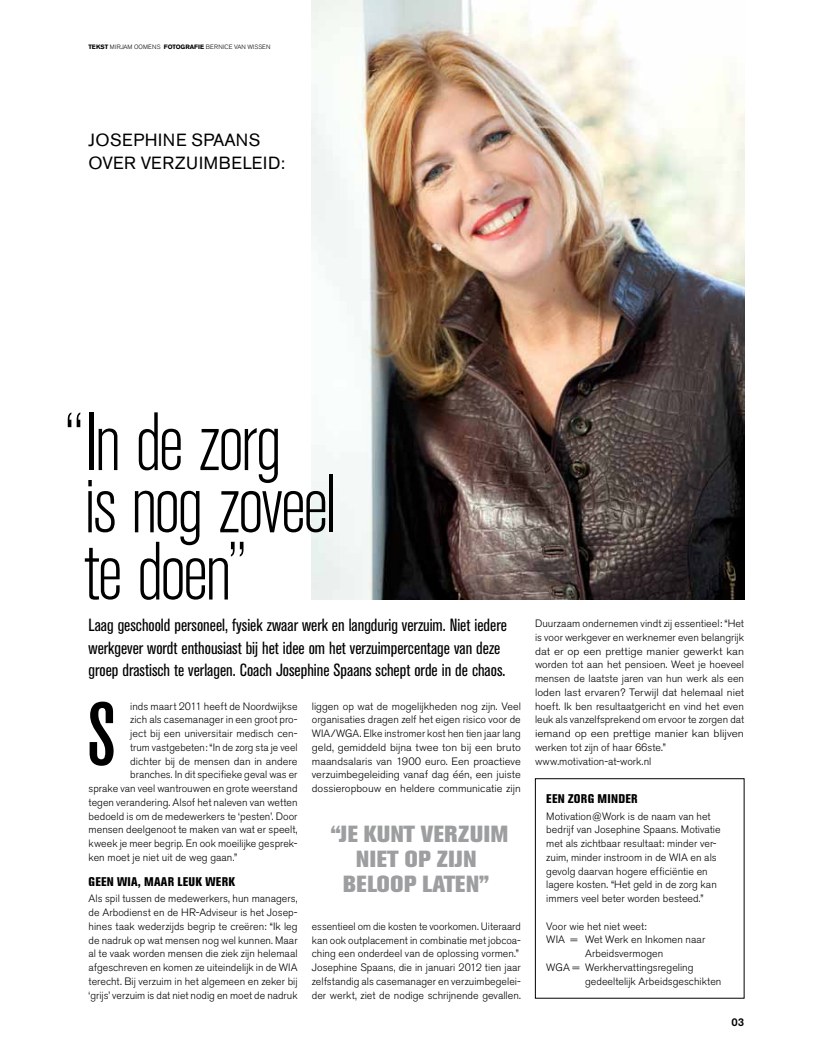
<style>
.page{position:relative;width:815px;height:1053px;background:#fff}
.page>*{position:absolute;margin:0;border:0;box-sizing:border-box;transform-origin:0 0}
.t1{font:87.5px "Akzidenz Grotesk BQ Md Cnd Alt";color:#000}
.t2{font:300 condensed 81.75px/64.6px "Akzidenz Grotesk BE";letter-spacing:-.04em;color:#000}
.t3{font:800 23.12px/25px "Akzidenz Grotesk BE";letter-spacing:.03em;color:#9c9e9f;text-align:center}
.t4{font:condensed 17.5px/22.5px "Akzidenz Grotesk BE";color:#000}
.t5{font:17.5px/23.8px "Akzidenz Grotesk BE";letter-spacing:.04em;color:#000}
.t6{font:800 condensed 12.5px "Akzidenz Grotesk BE";letter-spacing:.02em;color:#000}
.t7{font:500 11.25px "Akzidenz Grotesk BE";color:#000}
.t8{font:300 10.62px/13.8px "Akzidenz Grotesk BE";color:#000}
.t9{font:300 6.25px "Akzidenz Grotesk BE";color:#000}
.t10{font:700 6.25px "Akzidenz Grotesk BE";letter-spacing:-.01em;color:#000}
.s1{font-weight:700}
.s2{font-weight:300}
</style>
<div class="page">
<img style="left:312px;top:0;width:432px;height:599px">
<div style="left:535px;top:778px;width:209px;height:220px;border:1px solid #000"></div>
<p class="t9" style="left:88px;top:44px;width:31px"><span class="s1">TEKST</span> Mirjam</p>
<p class="t9" style="left:134px;top:44px;width:10px">Oomens</p>
<p class="t10" style="left:164px;top:43px;width:51px">FOTOGRAFIE <span class="s2">Berni</span></p>
<p class="t9" style="left:225px;top:44px;width:15px">ce van</p>
<p class="t9" style="left:248px;top:44px;width:10px">Wissen</p>
<h3 class="t5" style="left:89px;top:127px;width:198px">JOSEPHINE SPAANS<br>OVER VERZUIMBELEID:</h3>
<h2 class="t2" style="left:64px;top:412px;width:274px">“ In de zorg<br>is nog zoveel te doen”</h2>
<h3 class="t4" style="left:89px;top:614px;width:420px">Laag geschoold personeel, fysiek zwaar werk en langdurig verzuim. Niet iedere werkgever wordt enthousiast bij het idee om het verzuimpercentage van deze groep drastisch te verlagen. Coach Josephine Spaans schept orde in de chaos.</h3>
<h1 class="t1" style="left:87px;top:684px;width:31px">S</h1>
<p class="t8" style="left:130px;top:699px;width:169px">inds maart 2011 heeft de Noordwijkse</p>
<p class="t8" style="left:130px;top:713px;width:169px">zich als casemanager in een groot pro-</p>
<p class="t8" style="left:130px;top:726px;width:169px">ject bij een universitair medisch cen-</p>
<p class="t8" style="left:130px;top:740px;width:169px">trum vastgebeten: “In de zorg sta je veel</p>
<p class="t8" style="left:130px;top:754px;width:169px">dichter bij de mensen dan in andere</p>
<p class="t8" style="left:130px;top:768px;width:169px">branches. In dit specifieke geval was er</p>
<p class="t8" style="left:89px;top:781px;width:211px">sprake van veel wantrouwen en grote weerstand</p>
<p class="t8" style="left:89px;top:795px;width:211px">tegen verandering. Alsof het naleven van wetten</p>
<p class="t8" style="left:89px;top:809px;width:211px">bedoeld is om de medewerkers te ‘pesten’. Door</p>
<p class="t8" style="left:89px;top:823px;width:211px">mensen deelgenoot te maken van wat er speelt,</p>
<p class="t8" style="left:89px;top:836px;width:211px">kweek je meer begrip. En ook moeilijke gesprek-</p>
<p class="t8" style="left:89px;top:850px;width:150px">ken moet je niet uit de weg gaan.”</p>
<p class="t6" style="left:89px;top:874px;width:148px">GEEN WIA, MAAR LEUK WERK</p>
<p class="t8" style="left:89px;top:891px;width:211px;text-align:justify">Als spil tussen de medewerkers, hun managers, de Arbodienst en de HR-Adviseur is het Josep&shy;hines taak wederzijds begrip te creëren: “Ik leg de nadruk op wat mensen nog wel kunnen. Maar al te vaak worden mensen die ziek zijn helemaal afgeschreven en komen ze uiteindelijk in de WIA terecht. Bij verzuim in het algemeen en zeker bij ‘grijs’ verzuim is dat niet nodig en moet de nadruk</p>
<p class="t8" style="left:312px;top:699px;width:211px;text-align:justify">liggen op wat de mogelijkheden nog zijn. Veel organisaties dragen zelf het eigen risico voor de WIA/WGA. Elke instromer kost hen tien jaar lang geld, gemiddeld bijna twee ton bij een bruto maandsalaris van 1900 euro. Een proactieve verzuimbegeleiding vanaf dag één, een juiste dossieropbouw en heldere communicatie zijn</p>
<h3 class="t3" style="left:331px;top:821px;width:179px">“JE KUNT VERZUIM<br>NIET OP ZIJN<br>BELOOP LATEN”</h3>
<p class="t8" style="left:312px;top:919px;width:211px">essentieel om die kosten te voorkomen. Uiteraard kan ook outplacement in combinatie met jobcoa&shy;ching een onderdeel van de oplossing vormen.” Josephine Spaans, die in januari 2012 tien jaar zelfstandig als casemanager en verzuimbegelei&shy;der werkt, ziet de nodige schrijnende gevallen.</p>
<p class="t8" style="left:535px;top:616px;width:211px">Duurzaam ondernemen vindt zij essentieel: “Het is voor werkgever en werknemer even belangrijk dat er op een prettige manier gewerkt kan worden tot aan het pensioen. Weet je hoeveel mensen de laatste jaren van hun werk als een loden last ervaren? Terwijl dat helemaal niet hoeft. Ik ben resultaatgericht en vind het even leuk als vanzelfsprekend om ervoor te zorgen dat iemand op een prettige manier kan blijven werken tot zijn of haar 66ste.” www.motivation-at-work.nl</p>
<p class="t6" style="left:546px;top:791px;width:93px">EEN ZORG MINDER</p>
<p class="t8" style="left:546px;top:809px;width:176px">Motivation@Work is de naam van het bedrijf van Josephine Spaans. Motivatie met als zichtbaar resultaat: minder ver&shy;zuim, minder instroom in de WIA en als gevolg daarvan hogere efficiëntie en lagere kosten. “Het geld in de zorg kan immers veel beter worden besteed.”</p>
<p class="t8" style="left:546px;top:919px;width:102px">Voor wie het niet weet:</p>
<p class="t8" style="left:546px;top:933px;width:161px">WIA = Wet Werk en Inkomen naar</p>
<p class="t8" style="left:585px;top:946px;width:80px">Arbeidsvermogen</p>
<p class="t8" style="left:546px;top:960px;width:149px">WGA = Werkhervattingsregeling</p>
<p class="t8" style="left:585px;top:974px;width:138px">gedeeltelijk Arbeidsgeschikten</p>
<p class="t7" style="left:731px;top:1015px;width:14px">03</p>
</div>
